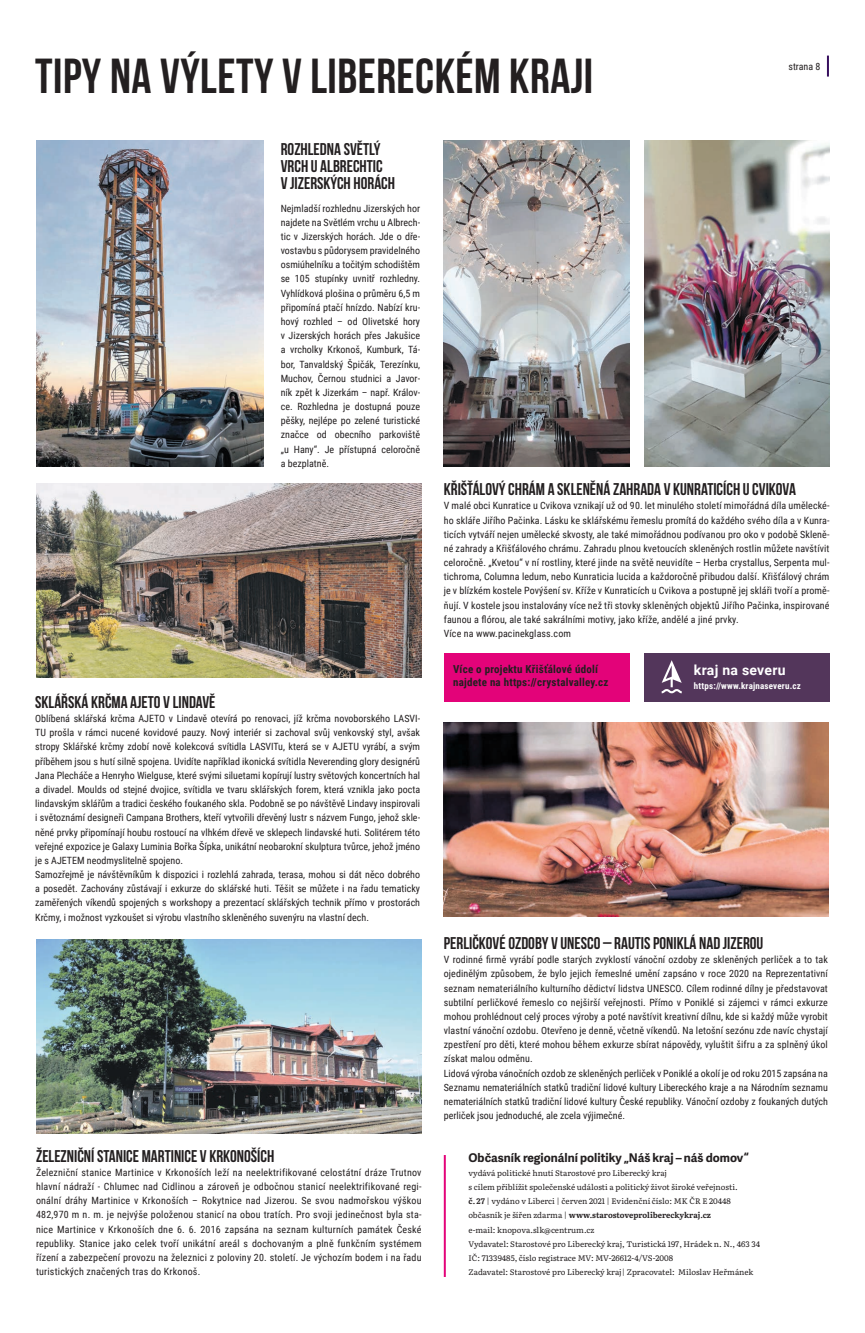
<style>
.page{position:relative;width:865px;height:1333px;background:#fff}
.page>*{position:absolute;margin:0;border:0;box-sizing:border-box;transform-origin:0 0}
.t1{font:700 49.1px "Bebas Neue";letter-spacing:.01em;color:#231f20}
.t2{font:700 17px/17px "Bebas Neue";color:#231f20}
.t3{font:700 14px "Roboto";letter-spacing:.02em;color:#fff}
.t4{font:700 12px "Adelle Sans";color:#231f20}
.t5{font:700 11px/13.2px "Roboto Condensed";letter-spacing:.02em;color:#231f20}
.t6{font:10px/14.2px "Roboto Condensed";color:#231f20}
.t7{font:700 9px "Roboto Condensed";letter-spacing:.02em;color:#fff}
.t8{font:8px/14.2px "Literata";color:#231f20}
.s1{font-weight:700}
</style>
<div class="page">
<hr style="left:827px;top:56px;width:2px;height:21px;background:#370f5e">
<hr style="left:444px;top:1154px;width:2px;height:122px;background:#e30379">
<img style="left:444px;top:141px;width:185px;height:326px">
<img style="left:644px;top:141px;width:185px;height:326px">
<img style="left:37px;top:141px;width:227px;height:326px">
<img style="left:37px;top:483px;width:384px;height:194px">
<img style="left:37px;top:939px;width:384px;height:194px">
<img style="left:444px;top:722px;width:384px;height:194px">
<div style="left:644px;top:653px;width:185px;height:49px;background:#53365b"></div>
<div style="left:444px;top:653px;width:185px;height:49px;background:#e30379"></div>
<svg style="left:661px;top:660px;width:20px;height:33px"></svg>
<h1 class="t1" style="left:35px;top:49px;width:559px">TIPY NA VÝLETY V LIBERECKÉM KRAJI</h1>
<h2 class="t2" style="left:281px;top:140px;width:116px">ROZHLEDNA SVĚTLÝ<br>VRCH U ALBRECHTIC<br>V JIZERSKÝCH HORÁCH</h2>
<p class="t6" style="left:281px;top:200px;width:141px;text-align:justify">Nejmladší rozhlednu Jizerských hor najdete na Světlém vrchu u Albrech&shy;tic v Jizerských horách. Jde o dře&shy;vostavbu s půdorysem pravidelného osmiúhelníku a točitým schodištěm se 105 stupínky uvnitř rozhledny.<br>Vyhlídková plošina o průměru 6,5 m připomíná ptačí hnízdo. Nabízí kru&shy;hový rozhled – od Olivetské hory v Jizerských horách přes Jakušice a vrcholky Krkonoš, Kumburk, Tá&shy;bor, Tanvaldský Špičák, Terezínku, Muchov, Černou studnici a Javor&shy;ník zpět k Jizerkám – např. Králov&shy;ce. Rozhledna je dostupná pouze pěšky, nejlépe po zelené turistické značce od obecního parkoviště „u Hany“. Je přístupná celoročně a bezplatně.</p>
<p class="t6" style="left:788px;top:59px;width:34px">strana 8</p>
<h2 class="t2" style="left:444px;top:480px;width:353px">KŘIŠŤÁLOVÝ CHRÁM A SKLENĚNÁ ZAHRADA V KUNRATICÍCH U CVIKOVA</h2>
<p class="t6" style="left:444px;top:498px;width:387px">V malé obci Kunratice u Cvikova vznikají už od 90. let minulého století mimořádná díla umělecké&shy;ho skláře Jiřího Pačinka. Lásku ke sklářskému řemeslu promítá do každého svého díla a v Kunra&shy;ticích vytváří nejen umělecké skvosty, ale také mimořádnou podívanou pro oko v podobě Skleně&shy;né zahrady a Křišťálového chrámu. Zahradu plnou kvetoucích skleněných rostlin můžete navštívit celoročně. „Kvetou“ v ní rostliny, které jinde na světě neuvidíte – Herba crystallus, Serpenta mul&shy;tichroma, Columna ledum, nebo Kunraticia lucida a každoročně přibudou další. Křišťálový chrám je v blízkém kostele Povýšení sv. Kříže v Kunraticích u Cvikova a postupně jej skláři tvoří a promě&shy;ňují. V kostele jsou instalovány více než tři stovky skleněných objektů Jiřího Pačinka, inspirované faunou a flórou, ale také sakrálními motivy, jako kříže, andělé a jiné prvky.<br>Více na www.pacinekglass.com</p>
<h2 class="t2" style="left:35px;top:693px;width:182px">SKLÁŘSKÁ KRČMA AJETO V LINDAVĚ</h2>
<p class="t6" style="left:35px;top:711px;width:386px">Oblíbená sklářská krčma AJETO v Lindavě otevírá po renovaci, jíž krčma novoborského LASVI-TU prošla v rámci nucené kovidové pauzy. Nový interiér si zachoval svůj venkovský styl, avšak stropy Sklářské krčmy zdobí nově kolekcová svítidla LASVITu, která se v AJETU vyrábí, a svým příběhem jsou s hutí silně spojena. Uvidíte například ikonická svítidla Neverending glory designérů Jana Plecháče a Henryho Wielguse, které svými siluetami kopírují lustry světových koncertních hal a divadel. Moulds od stejné dvojice, svítidla ve tvaru sklářských forem, která vznikla jako pocta lindavským sklářům a tradici českého foukaného skla. Podobně se po návštěvě Lindavy inspirovali i světoznámí designeři Campana Brothers, kteří vytvořili dřevěný lustr s názvem Fungo, jehož skle&shy;něné prvky připomínají houbu rostoucí na vlhkém dřevě ve sklepech lindavské huti. Solitérem této veřejné expozice je Galaxy Luminia Bořka Šípka, unikátní neobarokní skulptura tvůrce, jehož jméno je s AJETEM neodmyslitelně spojeno.<br>Samozřejmě je návštěvníkům k dispozici i rozlehlá zahrada, terasa, mohou si dát něco dobrého a posedět. Zachovány zůstávají i exkurze do sklářské huti. Těšit se můžete i na řadu tematicky zaměřených víkendů spojených s workshopy a prezentací sklářských technik přímo v prostorách Krčmy, i možnost vyzkoušet si výrobu vlastního skleněného suvenýru na vlastní dech.</p>
<h2 class="t2" style="left:36px;top:1146px;width:240px">ŽELEZNIČNÍ STANICE MARTINICE V KRKONOŠÍCH</h2>
<p class="t6" style="left:36px;top:1164px;width:387px;text-align:justify">Železniční stanice Martinice v Krkonoších leží na neelektrifikované celostátní dráze Trutnov hlavní nádraží - Chlumec nad Cidlinou a zároveň je odbočnou stanicí neelektrifikované regi&shy;onální dráhy Martinice v Krkonoších – Rokytnice nad Jizerou. Se svou nadmořskou výškou 482,970 m n. m. je nejvýše položenou stanicí na obou tratích. Pro svoji jedinečnost byla sta&shy;nice Martinice v Krkonoších dne 6. 6. 2016 zapsána na seznam kulturních památek České republiky. Stanice jako celek tvoří unikátní areál s dochovaným a plně funkčním systémem řízení a zabezpečení provozu na železnici z poloviny 20. století. Je výchozím bodem i na řadu turistických značených tras do Krkonoš.</p>
<p class="t5" style="left:453px;top:662px;width:157px">Více o projektu Křišťálové údolí najdete na https://crystalvalley.cz</p>
<h3 class="t3" style="left:694px;top:660px;width:93px">kraj na severu</h3>
<p class="t7" style="left:694px;top:679px;width:108px">https://www.krajnaseveru.cz</p>
<h2 class="t2" style="left:444px;top:934px;width:321px">PERLIČKOVÉ OZDOBY V UNESCO – RAUTIS PONIKLÁ NAD JIZEROU</h2>
<p class="t6" style="left:444px;top:952px;width:385px">V rodinné firmě vyrábí podle starých zvyklostí vánoční ozdoby ze skleněných perliček a to tak ojedinělým způsobem, že bylo jejich řemeslné umění zapsáno v roce 2020 na Reprezentativní seznam nemateriálního kulturního dědictví lidstva UNESCO. Cílem rodinné dílny je představovat subtilní perličkové řemeslo co nejširší veřejnosti. Přímo v Poniklé si zájemci v rámci exkurze mohou prohlédnout celý proces výroby a poté navštívit kreativní dílnu, kde si každý může vyrobit vlastní vánoční ozdobu. Otevřeno je denně, včetně víkendů. Na letošní sezónu zde navíc chystají zpestření pro děti, které mohou během exkurze sbírat nápovědy, vyluštit šifru a za splněný úkol získat malou odměnu.<br>Lidová výroba vánočních ozdob ze skleněných perliček v Poniklé a okolí je od roku 2015 zapsána na Seznamu nemateriálních statků tradiční lidové kultury Libereckého kraje a na Národním seznamu nemateriálních statků tradiční lidové kultury České republiky. Vánoční ozdoby z foukaných dutých perliček jsou jednoduché, ale zcela výjimečné.</p>
<p class="t4" style="left:468px;top:1148px;width:281px">Občasník regionální politiky „Náš kraj – náš domov“</p>
<p class="t8" style="left:468px;top:1165px;width:293px">vydává politické hnutí Starostové pro Liberecký kraj<br>s cílem přiblížit společenské události a politický život široké veřejnosti.<br><span class="s1">č. 27</span> | vydáno v Liberci | červen 2021 | Evidenční číslo: MK ČR E 20448 občasník je šířen zdarma | <span class="s1">www.starostoveprolibereckykraj.cz<br></span>e-mail: knopova.slk@centrum.cz<br>Vydavatel: Starostové pro Liberecký kraj, Turistická 197, Hrádek n. N., 463 34<br>IČ: 71339485, číslo registrace MV: MV-26612-4/VS-2008<br>Zadavatel: Starostové pro Liberecký kraj| Zpracovatel: Miloslav Heřmánek</p>
</div>
